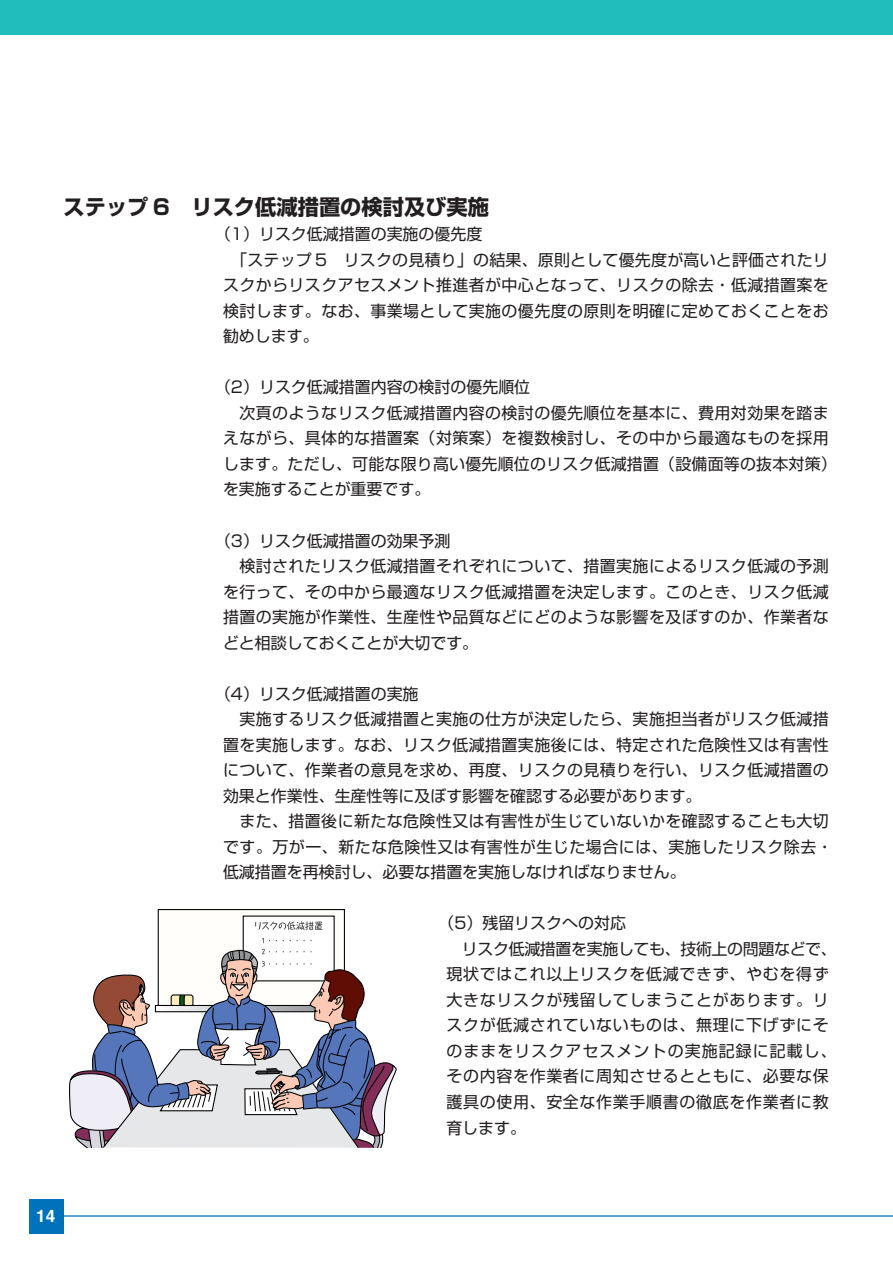
<style>
.page{position:relative;width:893px;height:1262px;background:#fff}
.page>*{position:absolute;margin:0;border:0;box-sizing:border-box;transform-origin:0 0}
.t1{font:700 21.3px "Shin Go";color:#231f20}
.t2{font:16.95px "Midashi Go MB31";color:#fff}
.t3{font:15.9px/25.5px "Shin Go";letter-spacing:.025em;color:#231f20}
.t4{font:15.9px/25.5px "Shin Go";letter-spacing:.045em;color:#231f20}
.t5{font:15.9px "Shin Go";color:#231f20}
</style>
<div class="page">
<div style="left:29px;top:1199px;width:34px;height:34px;background:#0072bc"></div>
<hr style="left:62px;top:1215px;width:830px;height:1px;background:#0072bc">
<svg style="left:69px;top:909px;width:328px;height:238px"></svg>
<div style="left:0;top:0;width:892px;height:35px;background:#21bdbd"></div>
<h1 class="t1" style="left:63px;top:199px;width:427px">ステップ 6　リスク低減措置の検討及び実施</h1>
<p class="t5" style="left:215px;top:228px;width:269px">（1）リスク低減措置の実施の優先度</p>
<p class="t3" style="left:231px;top:249px;width:599px">「ステップ 5　リスクの見積り」の結果、原則として優先度が高いと評価されたリ</p>
<p class="t3" style="left:223px;top:274px;width:607px">スクからリスクアセスメント推進者が中心となって、リスクの除去・低減措置案を</p>
<p class="t3" style="left:223px;top:300px;width:607px">検討します。なお、事業場として実施の優先度の原則を明確に定めておくことをお</p>
<p class="t3" style="left:223px;top:325px;width:97px">勧めします。</p>
<p class="t3" style="left:223px;top:376px;width:615px;text-indent:-8px">（2）リスク低減措置内容の検討の優先順位<br>　次頁のようなリスク低減措置内容の検討の優先順位を基本に、費用対効果を踏まえながら、具体的な措置案（対策案）を複数検討し、その中から最適なものを採用します。ただし、可能な限り高い優先順位のリスク低減措置（設備面等の抜本対策）を実施することが重要です。</p>
<p class="t3" style="left:223px;top:529px;width:607px;text-indent:-8px">（3）リスク低減措置の効果予測<br>　検討されたリスク低減措置それぞれについて、措置実施によるリスク低減の予測を行って、その中から最適なリスク低減措置を決定します。このとき、リスク低減措置の実施が作業性、生産性や品質などにどのような影響を及ぼすのか、作業者などと相談しておくことが大切です。</p>
<p class="t3" style="left:223px;top:682px;width:611px;text-indent:-8px">（4）リスク低減措置の実施<br>　実施するリスク低減措置と実施の仕方が決定したら、実施担当者がリスク低減措置を実施します。なお、リスク低減措置実施後には、特定された危険性又は有害性について、作業者の意見を求め、再度、リスクの見積りを行い、リスク低減措置の効果と作業性、生産性等に及ぼす影響を確認する必要があります。<br>　また、措置後に新たな危険性又は有害性が生じていないかを確認することも大切です。万が一、新たな危険性又は有害性が生じた場合には、実施したリスク除去・低減措置を再検討し、必要な措置を実施しなければなりません。</p>
<p class="t4" style="left:446px;top:912px;width:392px;text-indent:-8px">（5）残留リスクへの対応<br>　リスク低減措置を実施しても、技術上の問題などで、現状ではこれ以上リスクを低減できず、やむを得ず大きなリスクが残留してしまうことがあります。リスクが低減されていないものは、無理に下げずにそのままをリスクアセスメントの実施記録に記載し、その内容を作業者に周知させるとともに、必要な保護具の使用、安全な作業手順書の徹底を作業者に教育します。</p>
<p class="t2" style="left:36px;top:1209px;width:20px">14</p>
</div>
